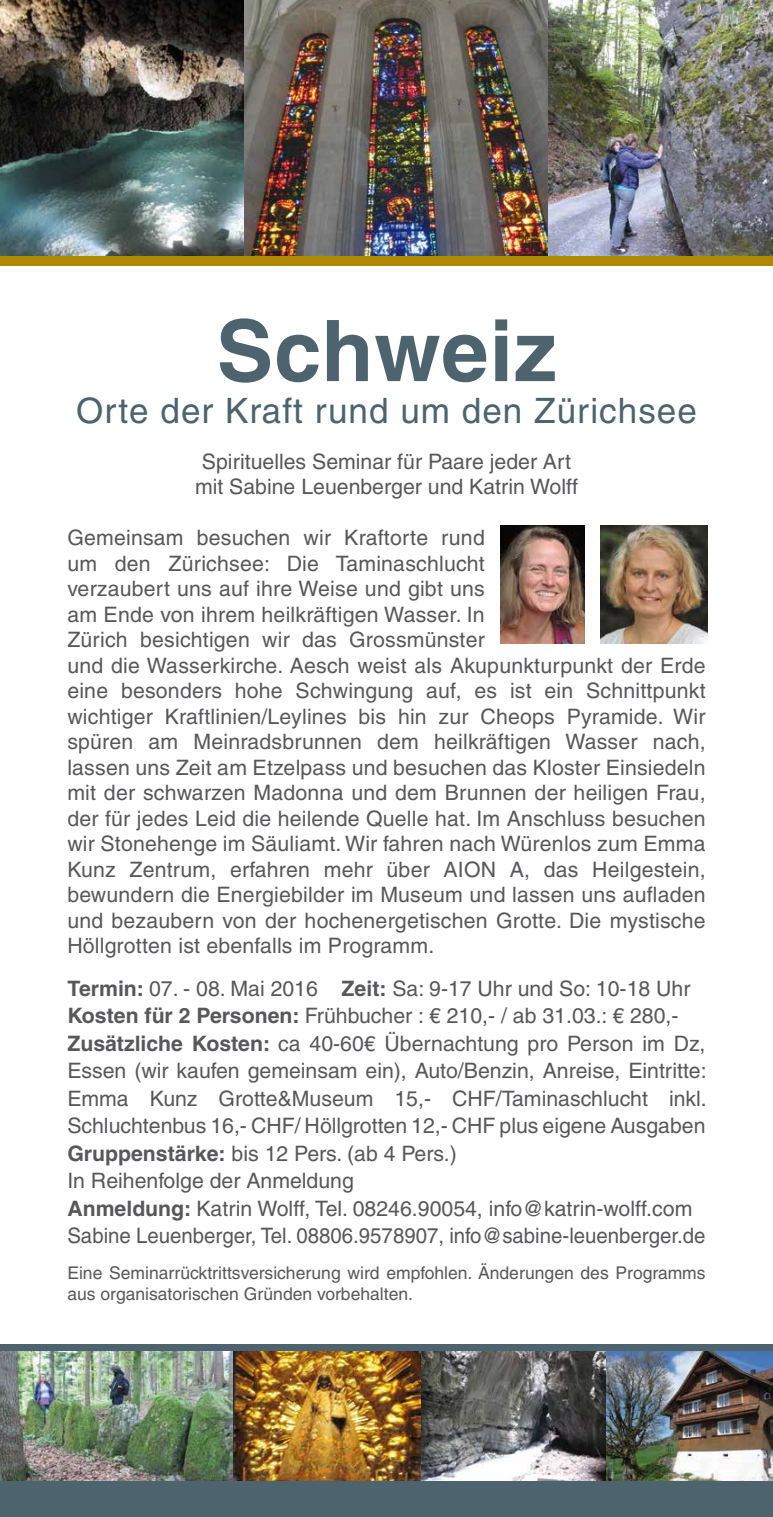
<style>
.page{position:relative;width:773px;height:1517px;background:#fff}
.page>*{position:absolute;margin:0;border:0;box-sizing:border-box;transform-origin:0 0}
.t1{font:700 85px "Helvetica LT";letter-spacing:.01em;color:#4d636e}
.t2{font:35px "Helvetica LT";letter-spacing:.03em;color:#4d636e}
.t3{font:21.25px/25.5px "Helvetica LT";letter-spacing:.01em;color:#58585a}
.t4{font:17.5px/21px "Helvetica LT";color:#58585a}
.s1{font-weight:700}
</style>
<div class="page">
<div style="left:0;top:247px;width:772px;height:19px;background:#af8900"></div>
<img style="left:0;top:0;width:244px;height:255px">
<img style="left:232px;top:1350px;width:190px;height:131px">
<img style="left:422px;top:1350px;width:184px;height:131px">
<img style="left:244px;top:0;width:528px;height:255px">
<img style="left:0;top:1350px;width:232px;height:131px">
<img style="left:606px;top:1350px;width:166px;height:131px">
<div style="left:0;top:1481px;width:772px;height:36px;background:#4d636e"></div>
<div style="left:0;top:1344px;width:772px;height:6px;background:#4d636e"></div>
<img style="left:500px;top:526px;width:84px;height:118px">
<img style="left:600px;top:526px;width:107px;height:118px">
<h1 class="t1" style="left:216px;top:299px;width:341px">Schweiz</h1>
<h2 class="t2" style="left:76px;top:390px;width:622px">Orte der Kraft rund um den Zürichsee</h2>
<p class="t3" style="left:195px;top:448px;width:384px;text-align:center">Spirituelles Seminar für Paare jeder Art mit Sabine Leuenberger und Katrin Wolff</p>
<p class="t3" style="left:67px;top:525px;width:639px">Gemeinsam besuchen wir Kraftorte rund<br>um den Zürichsee: Die Taminaschlucht<br>verzaubert uns auf ihre Weise und gibt uns<br>am Ende von ihrem heilkräftigen Wasser. In<br>Zürich besichtigen wir das Grossmünster<br>und die Wasserkirche. Aesch weist als Akupunkturpunkt der Erde eine besonders hohe Schwingung auf, es ist ein Schnittpunkt wichtiger Kraftlinien/Leylines bis hin zur Cheops Pyramide. Wir spüren am Meinradsbrunnen dem heilkräftigen Wasser nach, lassen uns Zeit am Etzelpass und besuchen das Kloster Einsiedeln mit der schwarzen Madonna und dem Brunnen der heiligen Frau, der für jedes Leid die heilende Quelle hat. Im Anschluss besuchen wir Stonehenge im Säuliamt. Wir fahren nach Würenlos zum Emma Kunz Zentrum, erfahren mehr über AION A, das Heilgestein, bewundern die Energiebilder im Museum und lassen uns aufladen und bezaubern von der hochenergetischen Grotte. Die mystische Höllgrotten ist ebenfalls im Programm.</p>
<p class="t3" style="left:67px;top:974px;width:641px;line-height:27.5px"><span class="s1">Termin:</span> 07. - 08. Mai 2016 <span class="s1">Zeit:</span> Sa: 9-17 Uhr und So: 10-18 Uhr <span class="s1">Kosten für 2 Personen:</span> Frühbucher : € 210,- / ab 31.03.: € 280,- <span class="s1">Zusätzliche Kosten:</span> ca 40-60€ Übernachtung pro Person im Dz, Essen (wir kaufen gemeinsam ein), Auto/Benzin, Anreise, Eintritte:<br>Emma Kunz Grotte&amp;Museum 15,- CHF/Taminaschlucht inkl.<br>Schluchtenbus 16,- CHF/ Höllgrotten 12,- CHF plus eigene Ausgaben <span class="s1">Gruppenstärke:</span> bis 12 Pers. (ab 4 Pers.)<br>In Reihenfolge der Anmeldung<br><span class="s1">Anmeldung:</span> Katrin Wolff, Tel. 08246.90054, info@katrin-wolff.com Sabine Leuenberger, Tel. 08806.9578907, info@sabine-leuenberger.de</p>
<p class="t4" style="left:67px;top:1262px;width:639px">Eine Seminarrücktrittsversicherung wird empfohlen. Änderungen des Programms aus organisatorischen Gründen vorbehalten.</p>
</div>
